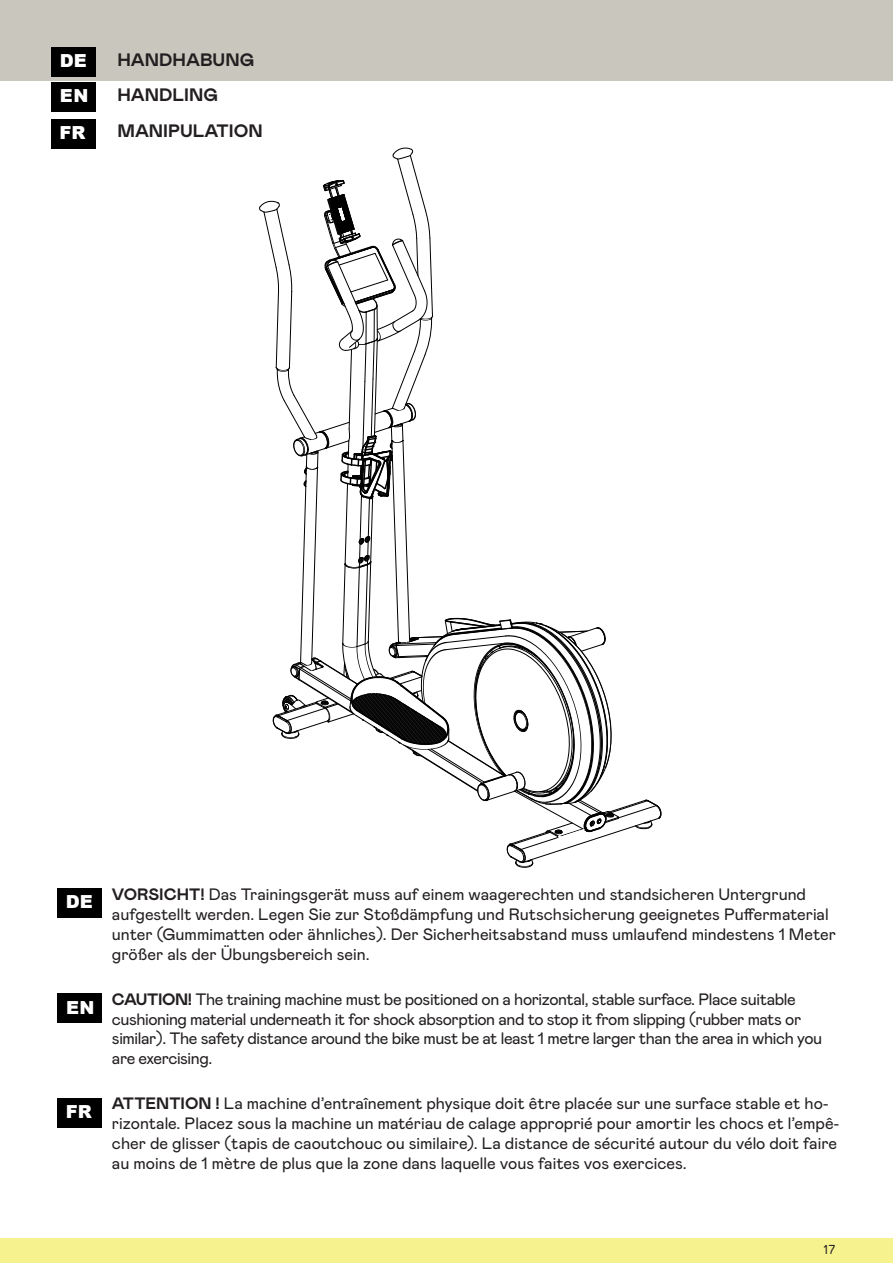
<style>
.page{position:relative;width:893px;height:1263px;background:#fff}
.page>*{position:absolute;margin:0;border:0;box-sizing:border-box;transform-origin:0 0}
.t1{font:700 18px "Mabry";color:#231f20}
.t2{font:900 18px/34.3px "Arial";color:#fff}
.t3{font:16.5px/19.8px "Mabry";color:#231f20}
.t4{font:16.5px/19.8px "Mabry";letter-spacing:-.025em;color:#231f20}
.t5{font:16.5px "Miriam CLM";color:#231f20}
.s1{font-weight:700}
</style>
<div class="page">
<div style="left:0;top:0;width:893px;height:81px;background:#c9c6bd"></div>
<div style="left:0;top:1238px;width:893px;height:25px;background:#f6f28d"></div>
<div style="left:51px;top:47px;width:45px;height:30px;background:#000"></div>
<div style="left:51px;top:82px;width:45px;height:29px;background:#000"></div>
<div style="left:51px;top:119px;width:45px;height:30px;background:#000"></div>
<div style="left:57px;top:888px;width:45px;height:29px;background:#000"></div>
<div style="left:57px;top:993px;width:45px;height:30px;background:#000"></div>
<div style="left:57px;top:1098px;width:45px;height:29px;background:#000"></div>
<svg style="left:259px;top:148px;width:403px;height:720px"></svg>
<p class="t2" style="left:60px;top:43px;width:30px">DE<br>EN</p>
<p class="t2" style="left:60px;top:115px;width:28px">FR</p>
<p class="t1" style="left:117px;top:47px;width:138px">HANDHABUNG</p>
<p class="t1" style="left:117px;top:82px;width:102px">HANDLING</p>
<p class="t1" style="left:117px;top:118px;width:147px">MANIPULATION</p>
<p class="t2" style="left:66px;top:884px;width:29px">DE</p>
<p class="t2" style="left:66px;top:989px;width:30px">EN</p>
<p class="t2" style="left:66px;top:1094px;width:28px">FR</p>
<p class="t3" style="left:112px;top:884px;width:725px"><span class="s1">VORSICHT!</span> Das Trainingsgerät muss auf einem waagerechten und standsicheren Untergrund aufgestellt werden. Legen Sie zur Stoßdämpfung und Rutschsicherung geeignetes Puffermaterial unter (Gummimatten oder ähnliches). Der Sicherheitsabstand muss umlaufend mindestens 1 Meter größer als der Übungsbereich sein.</p>
<p class="t4" style="left:112px;top:988px;width:712px"><span class="s1">CAUTION!</span> The training machine must be positioned on a horizontal, stable surface. Place suitable cushioning material underneath it for shock absorption and to stop it from slipping (rubber mats or similar). The safety distance around the bike must be at least 1 metre larger than the area in which you are exercising.</p>
<p class="t3" style="left:112px;top:1093px;width:729px"><span class="s1">ATTENTION !</span> La machine d’entraînement physique doit être placée sur une surface stable et ho&shy;rizontale. Placez sous la machine un matériau de calage approprié pour amortir les chocs et l’empê&shy;cher de glisser (tapis de caoutchouc ou similaire). La distance de sécurité autour du vélo doit faire au moins de 1 mètre de plus que la zone dans laquelle vous faites vos exercices.</p>
<p class="t5" style="left:824px;top:1240px;width:13px">17</p>
</div>
